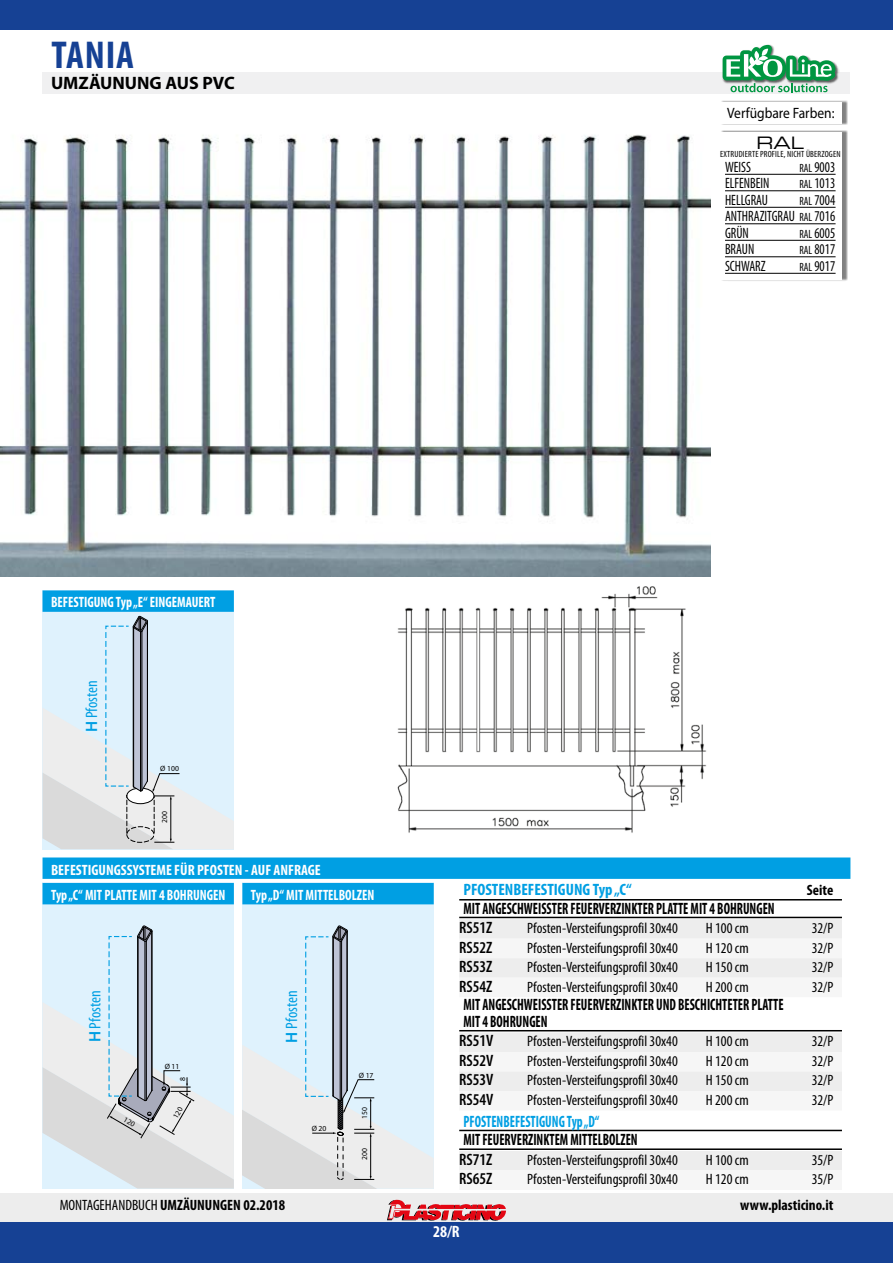
<style>
.page{position:relative;width:893px;height:1263px;background:#fff}
.page>*{position:absolute;margin:0;border:0;box-sizing:border-box;transform-origin:0 0}
.t1{font:700 condensed 39px "Myriad Pro";letter-spacing:.02em;color:#164194}
.t2{font:700 18px "Myriad Pro";color:#000}
.t3{font:17.1px "Eurostile Extended Two";color:#000}
.t4{font:700 condensed 16.5px/16.5px "Myriad Pro";color:#000;scale:.8 1}
.t5{font:600 condensed 16.5px "Myriad Pro";color:#000}
.t6{font:700 condensed 16.5px "Myriad Pro";color:#009fe3;scale:.8 1}
.t7{font:700 condensed 16.5px "Myriad Pro";color:#009fe3}
.t8{font:condensed 16.5px "Myriad Pro";color:#009fe3}
.t9{font:700 condensed 16.5px "Myriad Pro";color:#fff}
.t10{font:condensed 15px "Myriad Pro";color:#000}
.t11{font:condensed 15px/16.5px "Myriad Pro";color:#000;text-align:justify;scale:.9 1}
.t12{font:700 condensed 15px "Myriad Pro";color:#fff;scale:.9 1}
.t13{font:700 condensed 15px "Myriad Pro";color:#000}
.t14{font:700 condensed 15px "Myriad Pro";color:#fff}
.t15{font:15px "Myriad Pro";color:#000;scale:.9 1}
.t16{font:condensed 9px "Myriad Pro";letter-spacing:.02em;color:#000}
.t17{font:7.65px "Myriad Pro";color:#000}
.s1{font-size:12px}
.s2{font-weight:600;font-stretch:normal}
.s3{font-weight:400}
</style>
<div class="page">
<div style="left:0;top:1193px;width:893px;height:29px;background:#ededed"></div>
<div style="left:0;top:1222px;width:893px;height:41px;background:#164194"></div>
<div style="left:0;top:0;width:893px;height:30px;background:#164194"></div>
<svg style="left:387px;top:1199px;width:119px;height:22px"></svg>
<img style="left:0;top:134px;width:710px;height:442px">
<hr style="left:459px;top:1130px;width:383px;height:1px;background:#000">
<hr style="left:459px;top:1148px;width:383px;height:2px;background:#000">
<div style="left:459px;top:1151px;width:383px;height:19px;background:#ededed"></div>
<div style="left:459px;top:1170px;width:383px;height:20px;background:#f6f6f6"></div>
<hr style="left:459px;top:899px;width:383px;height:1px;background:#000">
<hr style="left:459px;top:917px;width:383px;height:1px;background:#000">
<div style="left:459px;top:919px;width:383px;height:20px;background:#ededed"></div>
<div style="left:459px;top:939px;width:383px;height:19px;background:#f6f6f6"></div>
<div style="left:459px;top:958px;width:383px;height:20px;background:#ededed"></div>
<div style="left:459px;top:978px;width:383px;height:19px;background:#f6f6f6"></div>
<hr style="left:459px;top:1030px;width:383px;height:1px;background:#000">
<div style="left:459px;top:1032px;width:383px;height:20px;background:#ededed"></div>
<div style="left:459px;top:1052px;width:383px;height:19px;background:#f6f6f6"></div>
<div style="left:459px;top:1071px;width:383px;height:20px;background:#ededed"></div>
<div style="left:459px;top:1091px;width:383px;height:19px;background:#f6f6f6"></div>
<div style="left:43px;top:72px;width:807px;height:22px;background:#f0f0f1"></div>
<div style="left:43px;top:882px;width:191px;height:306px;background:#dff2fd"></div>
<div style="left:43px;top:883px;width:191px;height:21px;background:#009fe3"></div>
<div style="left:242px;top:882px;width:192px;height:306px;background:#dff2fd"></div>
<div style="left:242px;top:883px;width:192px;height:21px;background:#009fe3"></div>
<svg style="left:242px;top:925px;width:192px;height:263px"></svg>
<div style="left:43px;top:590px;width:191px;height:22px;background:#009fe3"></div>
<svg style="left:43px;top:615px;width:191px;height:234px;background:#dae5ed"></svg>
<div style="left:721px;top:130px;width:127px;height:152px;background:#000;opacity:.5"></div>
<div style="left:719px;top:132px;width:123px;height:148px;background:#fff"></div>
<hr style="left:725px;top:174px;width:111px;height:1px;background:#000">
<hr style="left:725px;top:190px;width:111px;height:1px;background:#000">
<hr style="left:725px;top:207px;width:111px;height:1px;background:#000">
<hr style="left:725px;top:223px;width:111px;height:1px;background:#000">
<hr style="left:725px;top:240px;width:111px;height:1px;background:#000">
<hr style="left:725px;top:256px;width:111px;height:1px;background:#000">
<hr style="left:725px;top:273px;width:111px;height:1px;background:#000">
<img style="left:722px;top:44px;width:48px;height:36px">
<img style="left:835px;top:63px;width:4px;height:19px">
<svg style="left:723px;top:45px;width:112px;height:47px"></svg>
<img style="left:397px;top:586px;width:310px;height:247px">
<div style="left:721px;top:100px;width:127px;height:25px;background:#000;opacity:.5"></div>
<div style="left:719px;top:102px;width:123px;height:21px;background:#fff"></div>
<div style="left:43px;top:857px;width:807px;height:22px;background:#009fe3"></div>
<svg style="left:43px;top:925px;width:191px;height:263px"></svg>
<h1 class="t1" style="left:51px;top:34px;width:84px">TANIA</h1>
<p class="t2" style="left:51px;top:73px;width:185px">UMZÄUNUNG AUS PVC</p>
<p class="t15" style="left:727px;top:103px;width:121px">Verfügbare Farben:</p>
<p class="t3" style="left:757px;top:131px;width:49px">RAL</p>
<p class="t16" style="left:720px;top:149px;width:122px">EXTRUDIERTE PROFILE, NICHT ÜBERZOGEN</p>
<p class="t11" style="left:725px;top:159px;width:30px">WEISS</p>
<p class="t11" style="left:799px;top:159px;width:41px"><span class="s1">RAL</span> 9003</p>
<p class="t11" style="left:725px;top:175px;width:51px">ELFENBEIN</p>
<p class="t11" style="left:799px;top:175px;width:41px"><span class="s1">RAL</span> 1013</p>
<p class="t11" style="left:725px;top:192px;width:49px">HELLGRAU</p>
<p class="t11" style="left:725px;top:192px;width:124px;text-indent:74px"><span class="s1">RAL</span> 7004<br>ANTHRAZITGRAU <span class="s1">RAL</span> 7016<br>GRÜN</p>
<p class="t11" style="left:799px;top:225px;width:41px"><span class="s1">RAL</span> 6005</p>
<p class="t11" style="left:725px;top:241px;width:34px">BRAUN</p>
<p class="t11" style="left:799px;top:241px;width:41px"><span class="s1">RAL</span> 8017</p>
<p class="t11" style="left:725px;top:258px;width:47px">SCHWARZ</p>
<p class="t11" style="left:799px;top:258px;width:41px"><span class="s1">RAL</span> 9017</p>
<p class="t12" style="left:51px;top:594px;width:184px">BEFESTIGUNG Typ „E“ EINGEMAUERT</p>
<p class="t8" style="left:83px;top:732px;width:53px;rotate:-90deg"><span class="s2">H</span> Pfosten</p>
<p class="t17" style="left:160px;top:765px;width:20px">Ø 100</p>
<p class="t17" style="left:160px;top:823px;width:13px;rotate:-90deg">200</p>
<p class="t14" style="left:51px;top:861px;width:271px">BEFESTIGUNGSSYSTEME FÜR PFOSTEN - AUF ANFRAGE</p>
<p class="t12" style="left:51px;top:887px;width:195px">Typ „C“ MIT PLATTE MIT 4 BOHRUNGEN</p>
<p class="t12" style="left:251px;top:887px;width:139px">Typ „D“ MIT MITTELBOLZEN</p>
<p class="t8" style="left:86px;top:1042px;width:53px;rotate:-90deg"><span class="s2">H</span> Pfosten</p>
<p class="t17" style="left:165px;top:1062px;width:16px">Ø 11</p>
<p class="t17" style="left:178px;top:1081px;width:5px;rotate:-90deg">8</p>
<p class="t8" style="left:283px;top:1042px;width:53px;rotate:-90deg"><span class="s2">H</span> Pfosten</p>
<p class="t17" style="left:312px;top:1124px;width:16px">Ø 20</p>
<p class="t17" style="left:359px;top:1071px;width:16px">Ø 17</p>
<p class="t17" style="left:360px;top:1119px;width:13px;rotate:-90deg">150</p>
<p class="t17" style="left:360px;top:1160px;width:13px;rotate:-90deg">200</p>
<p class="t7" style="left:463px;top:880px;width:170px">PFOSTENBEFESTIGUNG Typ „C“</p>
<p class="t13" style="left:807px;top:881px;width:28px">Seite</p>
<p class="t4" style="left:463px;top:900px;width:390px">MIT ANGESCHWEISSTER FEUERVERZINKTER PLATTE MIT 4 BOHRUNGEN</p>
<p class="t5" style="left:459px;top:918px;width:35px">RS51Z</p>
<p class="t10" style="left:527px;top:920px;width:152px">Pfosten-Versteifungsprofil 30x40</p>
<p class="t10" style="left:706px;top:920px;width:44px">H 100 cm</p>
<p class="t10" style="left:812px;top:920px;width:23px">32/P</p>
<p class="t5" style="left:459px;top:938px;width:35px">RS52Z</p>
<p class="t10" style="left:527px;top:939px;width:152px">Pfosten-Versteifungsprofil 30x40</p>
<p class="t10" style="left:706px;top:939px;width:44px">H 120 cm</p>
<p class="t10" style="left:812px;top:939px;width:23px">32/P</p>
<p class="t5" style="left:459px;top:957px;width:35px">RS53Z</p>
<p class="t10" style="left:527px;top:959px;width:152px">Pfosten-Versteifungsprofil 30x40</p>
<p class="t10" style="left:706px;top:959px;width:44px">H 150 cm</p>
<p class="t10" style="left:812px;top:959px;width:23px">32/P</p>
<p class="t5" style="left:459px;top:977px;width:35px">RS54Z</p>
<p class="t10" style="left:527px;top:978px;width:152px">Pfosten-Versteifungsprofil 30x40</p>
<p class="t10" style="left:706px;top:978px;width:44px">H 200 cm</p>
<p class="t10" style="left:812px;top:978px;width:23px">32/P</p>
<p class="t4" style="left:463px;top:997px;width:402px">MIT ANGESCHWEISSTER FEUERVERZINKTER UND BESCHICHTETER PLATTE<br>MIT 4 BOHRUNGEN</p>
<p class="t5" style="left:459px;top:1032px;width:36px">RS51V</p>
<p class="t10" style="left:527px;top:1033px;width:152px">Pfosten-Versteifungsprofil 30x40</p>
<p class="t10" style="left:706px;top:1033px;width:44px">H 100 cm</p>
<p class="t10" style="left:812px;top:1033px;width:23px">32/P</p>
<p class="t5" style="left:459px;top:1051px;width:36px">RS52V</p>
<p class="t10" style="left:527px;top:1053px;width:152px">Pfosten-Versteifungsprofil 30x40</p>
<p class="t10" style="left:706px;top:1053px;width:44px">H 120 cm</p>
<p class="t10" style="left:812px;top:1053px;width:23px">32/P</p>
<p class="t5" style="left:459px;top:1071px;width:36px">RS53V</p>
<p class="t10" style="left:527px;top:1072px;width:152px">Pfosten-Versteifungsprofil 30x40</p>
<p class="t10" style="left:706px;top:1072px;width:44px">H 150 cm</p>
<p class="t10" style="left:812px;top:1072px;width:23px">32/P</p>
<p class="t5" style="left:459px;top:1090px;width:36px">RS54V</p>
<p class="t10" style="left:527px;top:1092px;width:152px">Pfosten-Versteifungsprofil 30x40</p>
<p class="t10" style="left:706px;top:1092px;width:44px">H 200 cm</p>
<p class="t10" style="left:812px;top:1092px;width:23px">32/P</p>
<p class="t6" style="left:463px;top:1112px;width:171px">PFOSTENBEFESTIGUNG Typ „D“</p>
<p class="t4" style="left:463px;top:1132px;width:219px">MIT FEUERVERZINKTEM MITTELBOLZEN</p>
<p class="t5" style="left:459px;top:1150px;width:35px">RS71Z</p>
<p class="t10" style="left:527px;top:1152px;width:152px">Pfosten-Versteifungsprofil 30x40</p>
<p class="t10" style="left:706px;top:1152px;width:44px">H 100 cm</p>
<p class="t10" style="left:812px;top:1152px;width:23px">35/P</p>
<p class="t5" style="left:459px;top:1170px;width:35px">RS65Z</p>
<p class="t10" style="left:527px;top:1171px;width:152px">Pfosten-Versteifungsprofil 30x40</p>
<p class="t10" style="left:706px;top:1171px;width:44px">H 120 cm</p>
<p class="t10" style="left:812px;top:1171px;width:23px">35/P</p>
<p class="t13" style="left:60px;top:1197px;width:227px"><span class="s3">MONTAGEHANDBUCH</span> UMZÄUNUNGEN 02.2018</p>
<p class="t13" style="left:740px;top:1197px;width:95px">www.plasticino.it</p>
<p class="t9" style="left:433px;top:1222px;width:28px">28/R</p>
</div>
